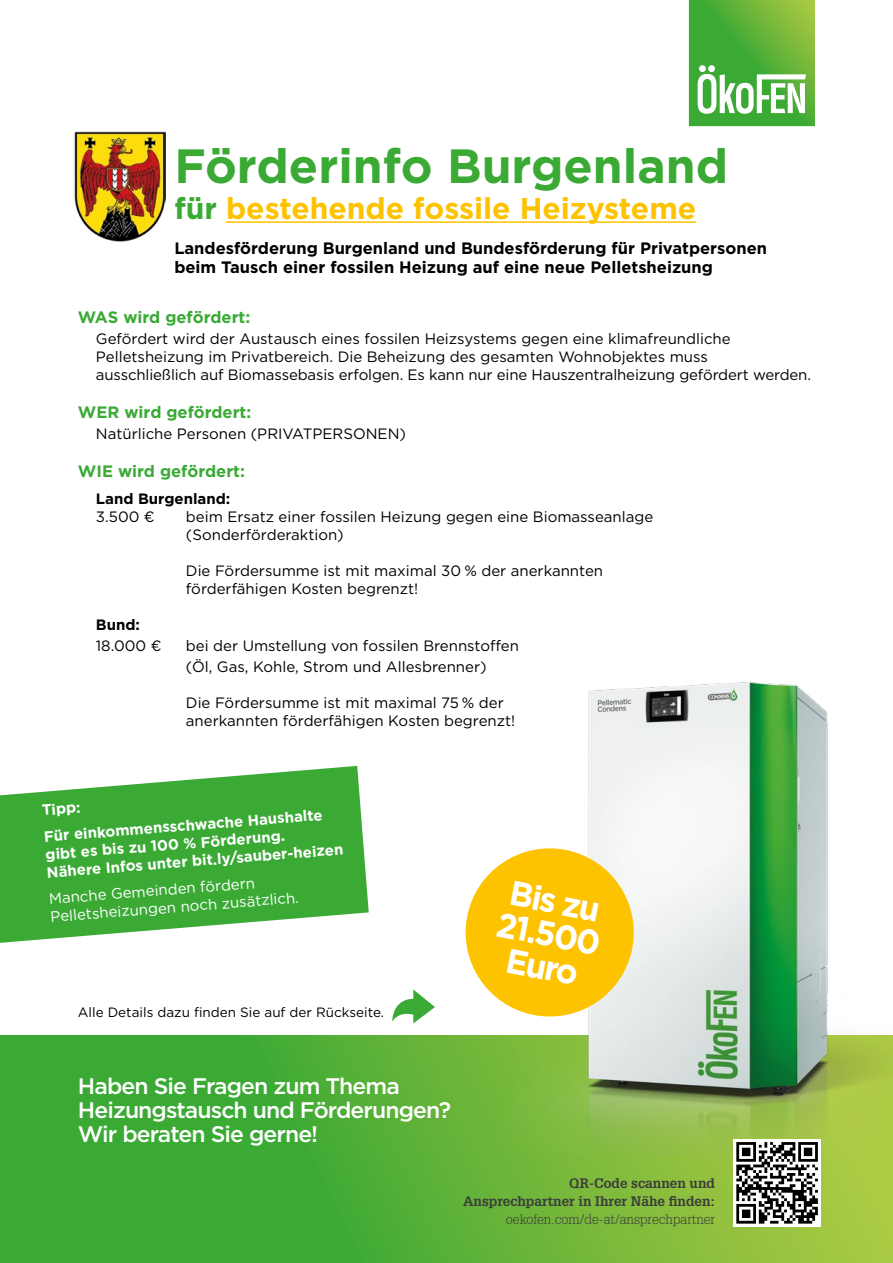
<style>
.page{position:relative;width:893px;height:1263px;background:#fff}
.page>*{position:absolute;margin:0;border:0;box-sizing:border-box;transform-origin:0 0}
.t1{font:700 48px "Gotham";color:#3aaa35}
.t2{font:700 34.5px/33.5px "Gotham";color:#fff;text-align:center;scale:.96 1}
.t3{font:700 30px "Gotham";color:#fdc300}
.t4{font:500 22.5px/24px "Gotham";letter-spacing:-.04em;color:#fff}
.t5{font:700 16.5px/19.8px "Gotham";color:#000}
.t6{font:700 16.5px "Gotham";color:#3aaa35}
.t7{font:15px/18px "Gotham";color:#000}
.t8{font:700 15px/27.6px "Gotham";color:#fff}
.t9{font:15px/18.1px "Gotham";color:#fff}
.t10{font:700 15px "Gotham";color:#000}
.t11{font:700 13.5px/18px "Glypha LT Pro";color:#3c3c3b;text-align:right}
.t12{font:13.5px "Gotham";color:#000}
.t13{font:300 13.5px "Glypha LT Pro";color:#3c3c3b}
.s1{color:#3aaa35}
</style>
<div class="page">
<svg style="left:0;top:1035px;width:893px;height:228px;background:#54b037"></svg>
<img style="left:408px;top:682px;width:485px;height:473px">
<svg style="left:689px;top:0;width:126px;height:126px;background:#6bbb54"></svg>
<div style="left:733px;top:1139px;width:88px;height:87px;background:#fff"></div>
<svg style="left:736px;top:1142px;width:82px;height:81px"></svg>
<svg style="left:392px;top:989px;width:43px;height:34px"></svg>
<svg style="left:458px;top:841px;width:183px;height:183px"></svg>
<hr style="left:226px;top:221px;width:470px;height:2px;background:#fdc300">
<img style="left:75px;top:131px;width:91px;height:111px">
<svg style="left:0;top:766px;width:369px;height:177px;fill:#3aaa35"></svg>
<h1 class="t1" style="left:174px;top:134px;width:555px">Förderinfo Burgenland</h1>
<h3 class="t3" style="left:174px;top:189px;width:523px"><span class="s1">für</span> bestehende fossile Heizysteme</h3>
<p class="t5" style="left:174px;top:238px;width:594px">Landesförderung Burgenland und Bundesförderung für Privatpersonen beim Tausch einer fossilen Heizung auf eine neue Pelletsheizung</p>
<p class="t6" style="left:78px;top:306px;width:174px">WAS wird gefördert:</p>
<p class="t7" style="left:96px;top:329px;width:717px">Gefördert wird der Austausch eines fossilen Heizsystems gegen eine klimafreundliche<br>Pelletsheizung im Privatbereich. Die Beheizung des gesamten Wohnobjektes muss ausschließlich auf Biomassebasis erfolgen. Es kann nur eine Hauszentralheizung gefördert werden.</p>
<p class="t6" style="left:78px;top:401px;width:175px">WER wird gefördert:</p>
<p class="t7" style="left:96px;top:424px;width:312px">Natürliche Personen (PRIVATPERSONEN)</p>
<p class="t6" style="left:78px;top:460px;width:169px">WIE wird gefördert:</p>
<p class="t10" style="left:96px;top:488px;width:136px">Land Burgenland:</p>
<p class="t7" style="left:96px;top:507px;width:60px">3.500 €</p>
<p class="t7" style="left:186px;top:507px;width:469px">beim Ersatz einer fossilen Heizung gegen eine Biomasseanlage (Sonderförderaktion)</p>
<p class="t7" style="left:186px;top:561px;width:419px">Die Fördersumme ist mit maximal 30 % der anerkannten förderfähigen Kosten begrenzt!</p>
<p class="t10" style="left:96px;top:614px;width:46px">Bund:</p>
<p class="t7" style="left:96px;top:636px;width:67px">18.000 €</p>
<p class="t7" style="left:186px;top:634px;width:335px;line-height:21px">bei der Umstellung von fossilen Brennstoffen (Öl, Gas, Kohle, Strom und Allesbrenner)</p>
<p class="t7" style="left:186px;top:693px;width:331px">Die Fördersumme ist mit maximal 75 % der anerkannten förderfähigen Kosten begrenzt!</p>
<p class="t8" style="left:41px;top:796px;width:281px;rotate:-5deg">Tipp:<br>Für einkommensschwache Haushalte</p>
<p class="t8" style="left:45px;top:846px;width:299px;line-height:18.5px;rotate:-5deg">gibt es bis zu 100 % Förderung.<br>Nähere Infos unter bit.ly/sauber-heizen</p>
<p class="t9" style="left:48px;top:890px;width:251px;rotate:-5deg">Manche Gemeinden fördern<br>Pelletsheizungen noch zusätzlich.</p>
<p class="t12" style="left:78px;top:1004px;width:308px">Alle Details dazu finden Sie auf der Rückseite.</p>
<h2 class="t2" style="left:507px;top:874px;width:111px;rotate:11deg">Bis zu<br>21.500<br>Euro</h2>
<h3 class="t4" style="left:78px;top:1074px;width:375px">Haben Sie Fragen zum Thema<br>Heizungstausch und Förderungen?<br>Wir beraten Sie gerne!</h3>
<p class="t11" style="left:463px;top:1174px;width:254px">QR-Code scannen und<br>Ansprechpartner in Ihrer Nähe finden:</p>
<p class="t13" style="left:506px;top:1212px;width:211px">oekofen.com/de-at/ansprechpartner</p>
</div>
